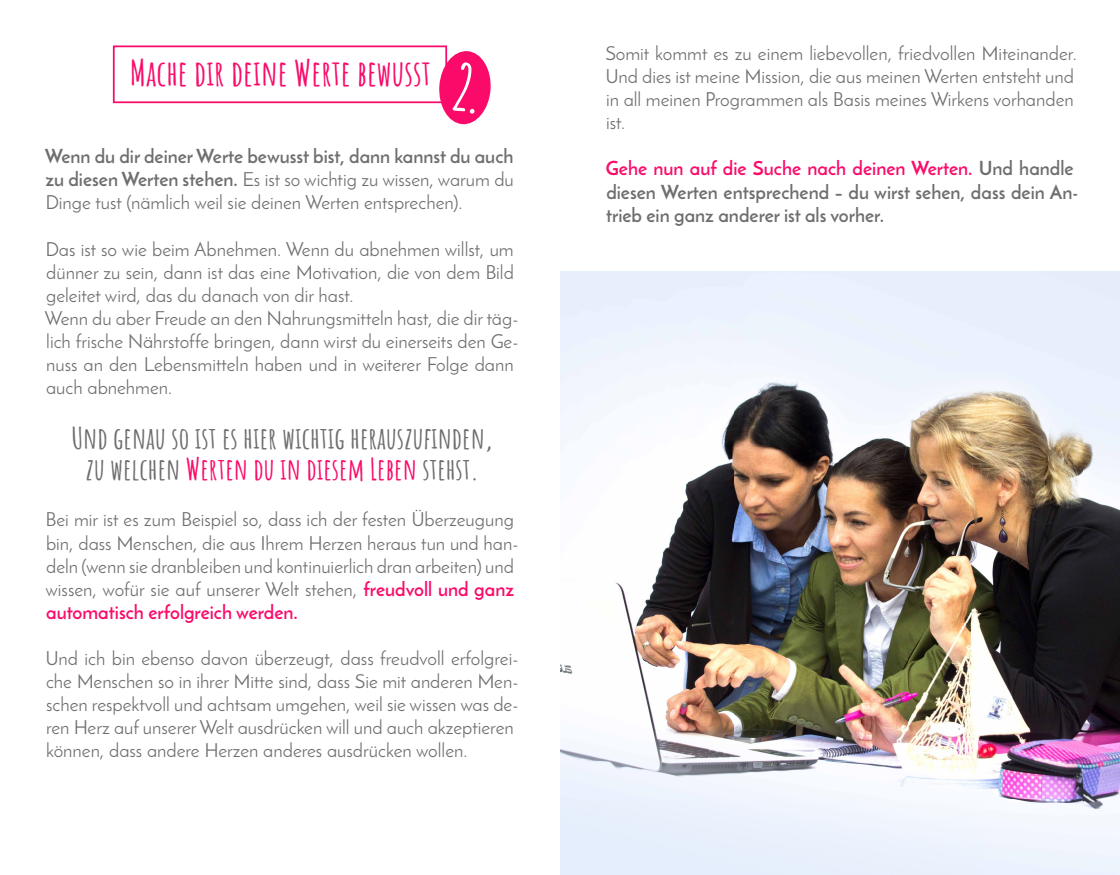
<style>
.page{position:relative;width:1120px;height:875px;background:#fff}
.page>*{position:absolute;margin:0;border:0;box-sizing:border-box;transform-origin:0 0}
.t1{font:700 35px "Amatic SC";color:#fa0b6a}
.t2{font:700 29.75px/31.5px "Amatic SC";color:#6e6e6e;text-align:center}
.t3{font:19.25px/23.1px "Josefin Sans";color:#6e6e6e}
.t4{font:700 19.25px/23.1px "Josefin Sans";color:#6e6e6e}
.s1{font-weight:700}
.s2{color:#fa0b6a}
.s3{font-weight:700;color:#fa0b6a}
</style>
<div class="page">
<img style="left:560px;top:271px;width:560px;height:604px">
<svg style="left:113px;top:46px;width:378px;height:79px"></svg>
<h1 class="t1" style="left:130px;top:46px;width:302px">Mache dir deine Werte bewusst</h1>
<p class="t3" style="left:45px;top:145px;width:471px;text-align:justify"><span class="s1">Wenn du dir deiner Werte bewusst bist, dann kannst du auch zu diesen Werten stehen.</span> Es ist so wichtig zu wissen, warum du Dinge tust (nämlich weil sie deinen Werten entsprechen).</p>
<p class="t3" style="left:44px;top:237px;width:475px">Das ist so wie beim Abnehmen. Wenn du abnehmen willst, um dünner zu sein, dann ist das eine Motivation, die von dem Bild geleitet wird, das du danach von dir hast.<br>Wenn du aber Freude an den Nahrungsmitteln hast, die dir täg&shy;lich frische Nährstoffe bringen, dann wirst du einerseits den Ge&shy;nuss an den Lebensmitteln haben und in weiterer Folge dann auch abnehmen.</p>
<h2 class="t2" style="left:71px;top:420px;width:423px">Und genau so ist es hier wichtig herauszufinden, zu welchen <span class="s2">Werten du in diesem Leben</span> stehst.</h2>
<p class="t3" style="left:45px;top:508px;width:474px">Bei mir ist es zum Beispiel so, dass ich der festen Überzeugung bin, dass Menschen, die aus Ihrem Herzen heraus tun und han&shy;deln (wenn sie dranbleiben und kontinuierlich dran arbeiten) und wissen, wofür sie auf unserer Welt stehen, <span class="s3">freudvoll und ganz automatisch erfolgreich werden.</span></p>
<p class="t3" style="left:45px;top:647px;width:475px">Und ich bin ebenso davon überzeugt, dass freudvoll erfolgrei&shy;che Menschen so in ihrer Mitte sind, dass Sie mit anderen Men&shy;schen respektvoll und achtsam umgehen, weil sie wissen was de&shy;ren Herz auf unserer Welt ausdrücken will und auch akzeptieren können, dass andere Herzen anderes ausdrücken wollen.</p>
<p class="t3" style="left:605px;top:42px;width:473px">Somit kommt es zu einem liebevollen, friedvollen Miteinander.<br>Und dies ist meine Mission, die aus meinen Werten entsteht und in all meinen Programmen als Basis meines Wirkens vorhanden ist.</p>
<p class="t4" style="left:606px;top:157px;width:474px"><span class="s2">Gehe nun auf die Suche nach deinen Werten.</span> Und handle diesen Werten entsprechend – du wirst sehen, dass dein An&shy;trieb ein ganz anderer ist als vorher.</p>
</div>
